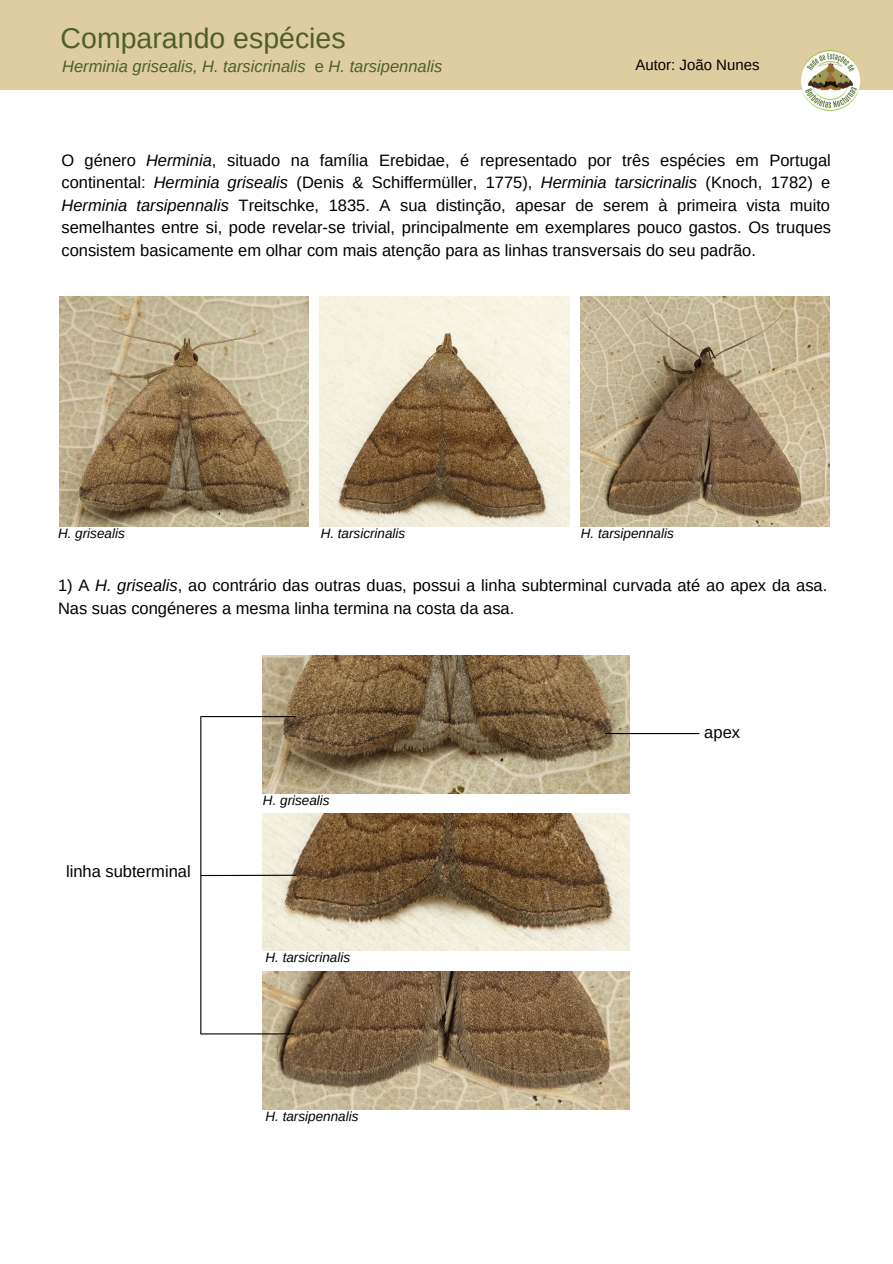
<style>
.page{position:relative;width:893px;height:1264px;background:#fff}
.page>*{position:absolute;margin:0;border:0;box-sizing:border-box;transform-origin:0 0}
.t1{font:28.5px "Arimo";color:#4d6027}
.t2{font:16.5px/22.5px "Arimo";color:#000}
.t3{font:italic 16.5px "Arimo";color:#4d6027}
.t4{font:15px "Arimo";color:#000}
.t5{font:italic 13.5px "Arimo";color:#000}
.s1{font-style:normal}
.s2{font-style:italic}
</style>
<div class="page">
<img style="left:319px;top:297px;width:250px;height:229px">
<img style="left:580px;top:297px;width:249px;height:229px">
<img style="left:60px;top:297px;width:248px;height:229px">
<div style="left:0;top:0;width:892px;height:90px;background:#decda1"></div>
<img style="left:801px;top:50px;width:60px;height:61px">
<img style="left:263px;top:655px;width:366px;height:138px">
<img style="left:263px;top:813px;width:366px;height:137px">
<img style="left:263px;top:971px;width:366px;height:138px">
<hr style="left:201px;top:716px;width:95px;height:1px;background:#000">
<hr style="left:201px;top:874px;width:95px;height:2px;background:#000">
<hr style="left:201px;top:1033px;width:93px;height:1px;background:#000">
<hr style="left:200px;top:716px;width:1px;height:318px;background:#000">
<hr style="left:605px;top:733px;width:94px;height:1px;background:#000">
<p class="t1" style="left:61px;top:22px;width:286px">Comparando espécies</p>
<p class="t3" style="left:62px;top:57px;width:381px">Herminia grisealis, H. tarsicrinalis <span class="s1">e</span> H. tarsipennalis</p>
<p class="t4" style="left:635px;top:56px;width:126px">Autor: João Nunes</p>
<p class="t2" style="left:61px;top:149px;width:771px;text-align:justify">O género <span class="s2">Herminia</span>, situado na família Erebidae, é representado por três espécies em Portugal continental: <span class="s2">Herminia grisealis</span> (Denis &amp; Schiffermüller, 1775), <span class="s2">Herminia tarsicrinalis</span> (Knoch, 1782) e <span class="s2">Herminia tarsipennalis</span> Treitschke, 1835. A sua distinção, apesar de serem à primeira vista muito semelhantes entre si, pode revelar-se trivial, principalmente em exemplares pouco gastos. Os truques consistem basicamente em olhar com mais atenção para as linhas transversais do seu padrão.</p>
<p class="t5" style="left:58px;top:526px;width:68px">H. grisealis</p>
<p class="t5" style="left:320px;top:526px;width:86px">H. tarsicrinalis</p>
<p class="t5" style="left:581px;top:526px;width:94px">H. tarsipennalis</p>
<p class="t2" style="left:58px;top:574px;width:770px">1) A <span class="s2">H. grisealis</span>, ao contrário das outras duas, possui a linha subterminal curvada até ao apex da asa.<br>Nas suas congéneres a mesma linha termina na costa da asa.</p>
<p class="t2" style="left:66px;top:860px;width:126px">linha subterminal</p>
<p class="t5" style="left:263px;top:793px;width:68px">H. grisealis</p>
<p class="t5" style="left:265px;top:950px;width:86px">H. tarsicrinalis</p>
<p class="t5" style="left:265px;top:1109px;width:94px">H. tarsipennalis</p>
<p class="t2" style="left:704px;top:721px;width:37px">apex</p>
</div>
